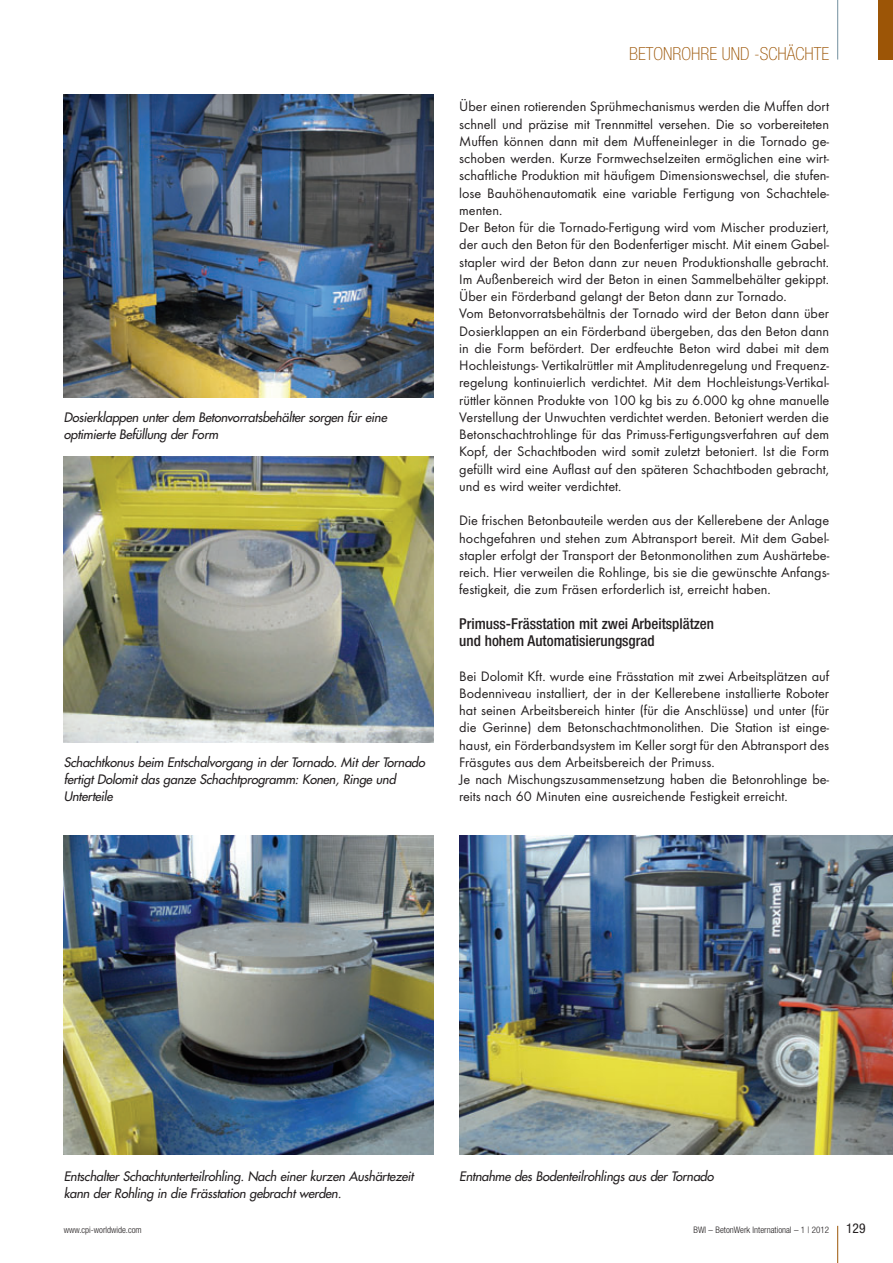
<style>
.page{position:relative;width:893px;height:1263px;background:#fff}
.page>*{position:absolute;margin:0;border:0;box-sizing:border-box;transform-origin:0 0}
.t1{font:100 condensed 18px "Helvetica Neue";color:#9c5506}
.t2{font:500 condensed 15px/17.2px "Helvetica Neue";color:#231f20}
.t3{font:14.25px/17.2px "Futura T";color:#231f20}
.t4{font:condensed 13.5px "Helvetica Neue";color:#231f20}
.t5{font:italic 12.75px/17.2px "Futura";letter-spacing:-.015em;color:#231f20}
.t6{font:300 condensed 9px "Helvetica Neue";color:#231f20}
</style>
<div class="page">
<hr style="left:837px;top:1226px;width:1px;height:37px;background:#9c5506">
<hr style="left:837px;top:0;width:1px;height:60px;background:#73909f">
<div style="left:878px;top:0;width:15px;height:60px;background:#9c5506"></div>
<img style="left:64px;top:94px;width:370px;height:303px">
<img style="left:64px;top:456px;width:370px;height:286px">
<img style="left:64px;top:836px;width:370px;height:318px">
<img style="left:459px;top:836px;width:434px;height:318px">
<p class="t5" style="left:64px;top:409px;width:327px">Dosierklappen unter dem Betonvorratsbehälter sorgen für eine optimierte Befüllung der Form</p>
<p class="t5" style="left:64px;top:754px;width:365px">Schachtkonus beim Entschalvorgang in der Tornado. Mit der Tornado fertigt Dolomit das ganze Schachtprogramm: Konen, Ringe und<br>Unterteile</p>
<p class="t1" style="left:629px;top:47px;width:202px">BETONROHRE UND -SCHÄCHTE</p>
<p class="t3" style="left:459px;top:99px;width:372px">Über einen rotierenden Sprühmechanismus werden die Muffen dort schnell und präzise mit Trenn mittel versehen. Die so vorbereiteten Muffen können dann mit dem Muffeneinleger in die Tornado ge - schoben werden. Kurze Form wechsel zeiten ermöglichen eine wirt&shy;schaftliche Produktion mit häufigem Dimensions wechsel, die stufen&shy;lose Bauhöhenautomatik eine variable Fertigung von Schachtele - menten.<br>Der Beton für die Tornado-Fertigung wird vom Mischer produziert, der auch den Beton für den Bodenfertiger mischt. Mit einem Gabel - stapler wird der Beton dann zur neuen Produktionshalle gebracht.<br>Im Außenbereich wird der Beton in einen Sammel be hälter gekippt.<br>Über ein Förder band gelangt der Beton dann zur Tornado.<br>Vom Betonvorratsbehältnis der Tornado wird der Beton dann über Dosierklappen an ein Förderband übergeben, das den Beton dann in die Form befördert. Der erdfeuchte Beton wird dabei mit dem Hoch leistungs- Vertikalrüttler mit Amplitudenregelung und Frequenz - rege lung kontinuierlich verdichtet. Mit dem Hochleistungs-Vertikal - rüttler können Produkte von 100 kg bis zu 6.000 kg ohne manuelle Verstellung der Unwuchten verdichtet werden. Betoniert werden die Betonschachtrohlinge für das Primuss-Fertigungsverfahren auf dem Kopf, der Schachtboden wird somit zuletzt betoniert. Ist die Form gefüllt wird eine Auflast auf den späteren Schachtboden gebracht, und es wird weiter verdichtet.</p>
<p class="t3" style="left:459px;top:513px;width:372px;text-align:justify">Die frischen Betonbauteile werden aus der Kellerebene der Anlage hochgefahren und stehen zum Abtransport bereit. Mit dem Gabel - stapler erfolgt der Transport der Betonmonolithen zum Aus härte be - reich. Hier verweilen die Rohlinge, bis sie die gewünschte Anfangs - festigkeit, die zum Fräsen erforderlich ist, erreicht haben.</p>
<p class="t2" style="left:459px;top:616px;width:256px">Primuss-Frässtation mit zwei Arbeitsplätzen und hohem Automatisierungsgrad</p>
<p class="t3" style="left:459px;top:668px;width:371px">Bei Dolomit Kft. wurde eine Frässtation mit zwei Arbeitsplätzen auf Bodenniveau installiert, der in der Kellerebene installierte Roboter hat seinen Arbeitsbereich hinter (für die Anschlüsse) und unter (für die Ge rinne) dem Betonschachtmonolithen. Die Sta tion ist einge&shy;haust, ein Förderband system im Keller sorgt für den Abtransport des Fräsgutes aus dem Arbeitsbereich der Primuss.<br>Je nach Mischungszusammensetzung haben die Betonrohlinge be - reits nach 60 Minuten eine ausreichende Festigkeit erreicht.</p>
<p class="t5" style="left:64px;top:1168px;width:354px">Entschalter Schachtunterteilrohling. Nach einer kurzen Aushärtezeit kann der Rohling in die Frässtation gebracht werden.</p>
<p class="t5" style="left:459px;top:1168px;width:258px">Entnahme des Bodenteilrohlings aus der Tornado</p>
<p class="t6" style="left:64px;top:1226px;width:79px">www.cpi-worldwide.com</p>
<p class="t6" style="left:694px;top:1226px;width:137px">BWI – BetonWerk International – 1 | 2012</p>
<p class="t4" style="left:846px;top:1223px;width:21px">129</p>
</div>
